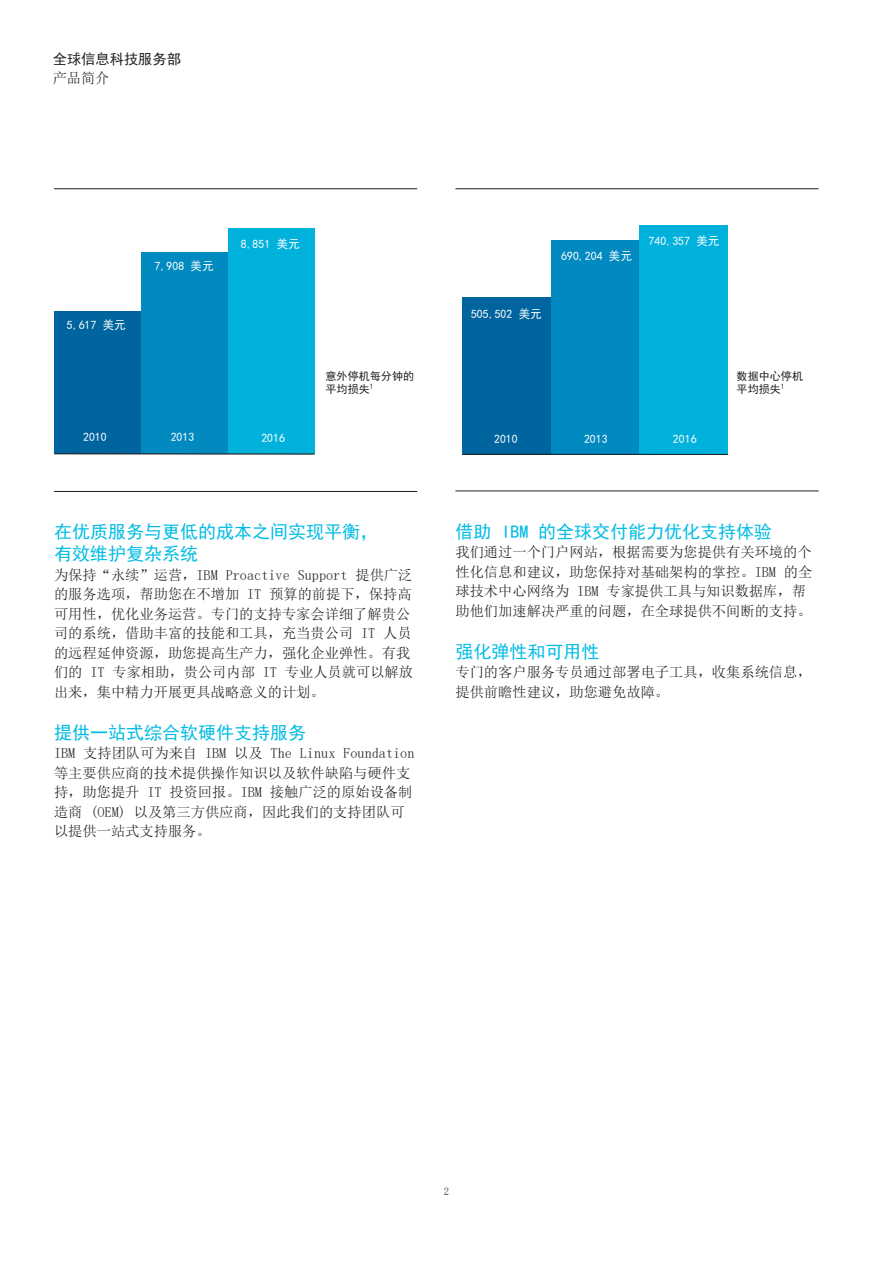
<style>
.page{position:relative;width:893px;height:1263px;background:#fff}
.page>*{position:absolute;margin:0;border:0;box-sizing:border-box;transform-origin:0 0}
.t1{font:18px/22.5px "Sim Hei";color:#02bce5}
.t2{font:14.25px/19.5px "Sim Sun";color:#231f20}
.t3{font:14.25px "Sim Hei";color:#231f20}
.t4{font:11.85px "Sim Hei";color:#fff}
.t5{font:11.1px/13.4px "Sim Hei";color:#231f20}
.t6{font:10.5px "Sim Sun";color:#231f20}
</style>
<div class="page">
<div style="left:54px;top:311px;width:87px;height:143px;background:#00649e"></div>
<div style="left:141px;top:253px;width:87px;height:201px;background:#008ac0"></div>
<div style="left:228px;top:229px;width:87px;height:225px;background:#00b1dc"></div>
<svg style="left:54px;top:454px;width:261px;height:1px"></svg>
<hr style="left:54px;top:453px;width:261px;height:1px;background:#231f20">
<hr style="left:54px;top:188px;width:363px;height:1px;background:#231f20">
<hr style="left:54px;top:491px;width:363px;height:1px;background:#231f20">
<div style="left:463px;top:298px;width:88px;height:157px;background:#00649e"></div>
<div style="left:551px;top:240px;width:89px;height:215px;background:#008ac0"></div>
<div style="left:640px;top:225px;width:88px;height:230px;background:#00b1dc"></div>
<hr style="left:463px;top:454px;width:265px;height:1px;background:#231f20">
<hr style="left:455px;top:188px;width:364px;height:1px;background:#231f20">
<hr style="left:455px;top:490px;width:364px;height:1px;background:#231f20">
<p class="t3" style="left:53px;top:52px;width:130px">全球信息科技服务部</p>
<p class="t2" style="left:53px;top:69px;width:58px">产品简介</p>
<p class="t4" style="left:67px;top:319px;width:61px">5,617 美元</p>
<p class="t4" style="left:155px;top:260px;width:61px">7,908 美元</p>
<p class="t4" style="left:241px;top:238px;width:61px">8,851 美元</p>
<p class="t5" style="left:325px;top:369px;width:90px">意外停机每分钟的平均损失<sup>1</sup></p>
<p class="t4" style="left:471px;top:308px;width:73px">505,502 美元</p>
<p class="t4" style="left:561px;top:250px;width:73px">690,204 美元</p>
<p class="t4" style="left:649px;top:234px;width:73px">740,357 美元</p>
<p class="t4" style="left:83px;top:430px;width:25px">2010</p>
<p class="t4" style="left:171px;top:430px;width:25px">2013</p>
<p class="t4" style="left:261px;top:431px;width:25px">2016</p>
<p class="t4" style="left:494px;top:433px;width:25px">2010</p>
<p class="t4" style="left:584px;top:433px;width:25px">2013</p>
<p class="t4" style="left:673px;top:433px;width:25px">2016</p>
<p class="t5" style="left:737px;top:369px;width:68px">数据中心停机平均损失<sup>1</sup></p>
<p class="t1" style="left:54px;top:520px;width:325px">在优质服务与更低的成本之间实现平衡，有效维护复杂系统</p>
<p class="t2" style="left:54px;top:565px;width:361px">为保持“永续”运营，IBM Proactive Support 提供广泛的服务选项，帮助您在不增加 IT 预算的前提下，保持高可用性，优化业务运营。专门的支持专家会详细了解贵公司的系统，借助丰富的技能和工具，充当贵公司 IT 人员的远程延伸资源，助您提高生产力，强化企业弹性。有我们的 IT 专家相助，贵公司内部 IT 专业人员就可以解放出来，集中精力开展更具战略意义的计划。</p>
<p class="t1" style="left:54px;top:721px;width:253px">提供一站式综合软硬件支持服务</p>
<p class="t2" style="left:54px;top:743px;width:362px">IBM 支持团队可为来自 IBM 以及 The Linux Foundation等主要供应商的技术提供操作知识以及软件缺陷与硬件支持，助您提升 IT 投资回报。IBM 接触广泛的原始设备制造商 (OEM) 以及第三方供应商，因此我们的支持团队可以提供一站式支持服务。</p>
<p class="t1" style="left:455px;top:520px;width:318px">借助 IBM 的全球交付能力优化支持体验</p>
<p class="t2" style="left:455px;top:542px;width:358px">我们通过一个门户网站，根据需要为您提供有关环境的个性化信息和建议，助您保持对基础架构的掌控。IBM 的全球技术中心网络为 IBM 专家提供工具与知识数据库，帮助他们加速解决严重的问题，在全球提供不间断的支持。</p>
<p class="t1" style="left:455px;top:640px;width:145px">强化弹性和可用性</p>
<p class="t2" style="left:455px;top:662px;width:358px">专门的客户服务专员通过部署电子工具，收集系统信息，提供前瞻性建议，助您避免故障。</p>
<p class="t6" style="left:444px;top:1186px;width:7px">2</p>
</div>
